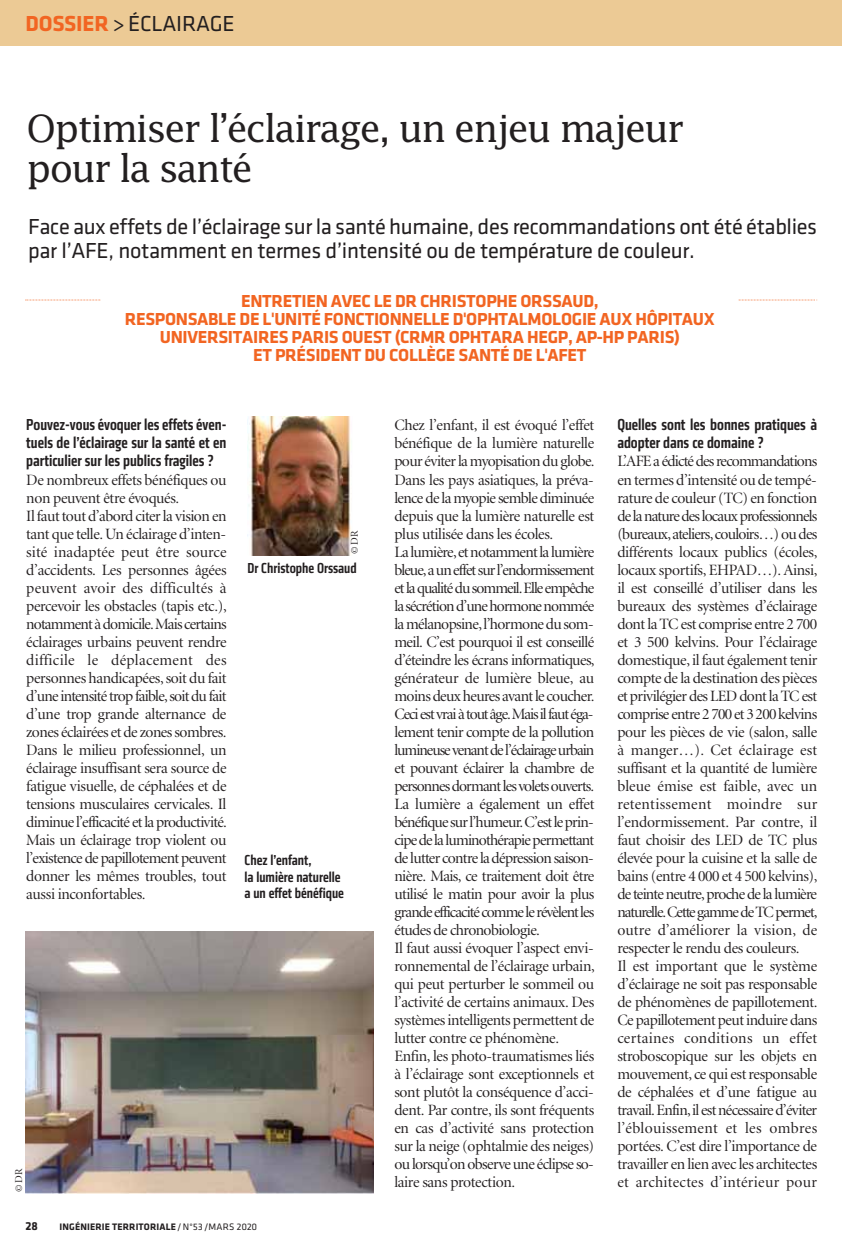
<style>
.page{position:relative;width:842px;height:1260px;background:#fff}
.page>*{position:absolute;margin:0;border:0;box-sizing:border-box;transform-origin:0 0}
.t1{font:37.5px/40.5px "Lucida";letter-spacing:-.05em;color:#231f20}
.t2{font:22.5px/24px "Klavika Regular TF";letter-spacing:-.015em;color:#231f20}
.t3{font:700 18px/18px "Klavika";letter-spacing:-.015em;color:#f26522;text-align:center}
.t4{font:500 condensed 16.5px/18px "Klavika";color:#231f20}
.t5{font:15.75px/18px "Minion Display";letter-spacing:-.02em;color:#231f20}
.t6{font:500 condensed 15px/16.5px "Klavika";color:#231f20}
.t7{font:700 12px "Klavika";color:#231f20}
.t8{font:10.5px "Minion Display";color:#231f20}
.t9{font:700 9.75px "Klavika";letter-spacing:.015em;color:#231f20}
.s1{font-family:"Klavika";font-weight:700;color:#f26522}
.s2{font-family:"Klavika Regular TF";font-weight:400}
</style>
<div class="page">
<div style="left:0;top:0;width:842px;height:45px;background:#ecca95"></div>
<img style="left:248px;top:416px;width:104px;height:139px">
<svg style="left:26px;top:299px;width:791px;height:1px"></svg>
<div style="left:101px;top:295px;width:637px;height:72px;background:#fff"></div>
<img style="left:26px;top:931px;width:347px;height:261px">
<h2 class="t2" style="left:26px;top:13px;width:211px"><span class="s1">DOSSIER</span> &gt; ÉCLAIRAGE</h2>
<h1 class="t1" style="left:27px;top:111px;width:659px">Optimiser l’éclairage, un enjeu majeur pour la santé</h1>
<h2 class="t2" style="left:28px;top:217px;width:790px">Face aux effets de l’éclairage sur la santé humaine, des recommandations ont été établies par l’AFE, notamment en termes d’intensité ou de température de couleur.</h2>
<p class="t3" style="left:125px;top:294px;width:592px">ENTRETIEN AVEC LE DR CHRISTOPHE ORSSAUD,<br>RESPONSABLE DE L'UNITÉ FONCTIONNELLE D'OPHTALMOLOGIE AUX HÔPITAUX UNIVERSITAIRES PARIS OUEST (CRMR OPHTARA HEGP, AP-HP PARIS)<br>ET PRÉSIDENT DU COLLÈGE SANTÉ DE L'AFET</p>
<p class="t4" style="left:26px;top:417px;width:202px;text-align:justify">Pouvez-vous évoquer les effets éven&shy;tuels de l’éclairage sur la santé et en particulier sur les publics fragiles ?</p>
<p class="t5" style="left:26px;top:472px;width:202px">De nombreux effets bénéfiques ou non peuvent être évoqués.<br>Il faut tout d’abord citer la vision en tant que telle. Un éclairage d’inten&shy;sité inadaptée peut être source d’accidents. Les personnes âgées peuvent avoir des difficultés à percevoir les obstacles (tapis etc.), notamment à domicile. Mais certains éclairages urbains peuvent rendre difficile le déplacement des personnes handicapées, soit du fait d’une intensité trop faible, soit du fait d’une trop grande alternance de zones éclairées et de zones sombres.<br>Dans le milieu professionnel, un éclairage insuffisant sera source de fatigue visuelle, de céphalées et de tensions musculaires cervicales. Il diminue l’efficacité et la productivité.<br>Mais un éclairage trop violent ou l’existence de papillotement peuvent donner les mêmes troubles, tout aussi inconfortables.</p>
<p class="t8" style="left:350px;top:554px;width:25px;rotate:-90deg">© DR</p>
<p class="t6" style="left:247px;top:561px;width:111px">Dr Christophe Orssaud</p>
<p class="t6" style="left:244px;top:853px;width:101px">Chez l’enfant,<br>la lumière naturelle a un effet bénéfique</p>
<p class="t8" style="left:15px;top:1192px;width:25px;rotate:-90deg">© DR</p>
<p class="t7" style="left:26px;top:1221px;width:14px">28</p>
<p class="t9" style="left:60px;top:1222px;width:199px">INGÉNIERIE TERRITORIALE <span class="s2">/ N°53 /MARS 2020</span></p>
<p class="t5" style="left:394px;top:418px;width:202px">Chez l’enfant, il est évoqué l’effet bénéfique de la lumière naturelle pour éviter la myopisation du globe.<br>Dans les pays asiatiques, la préva&shy;lence de la myopie semble diminuée depuis que la lumière naturelle est plus utilisée dans les écoles.<br>La lumière, et notamment la lumière bleue, a un effet sur l’endormissement et la qualité du sommeil. Elle empêche la sécrétion d’une hormone nommée la mélanopsine, l’hormone du som&shy;meil. C’est pourquoi il est conseillé d’éteindre les écrans informatiques, générateur de lumière bleue, au moins deux heures avant le coucher.<br>Ceci est vrai à tout âge.Mais il faut éga&shy;lement tenir compte de la pollution lumineuse venant de l’éclairage urbain et pouvant éclairer la chambre de personnes dormant les volets ouverts.<br>La lumière a également un effet bénéfique sur l’humeur. C’est le prin&shy;cipe de la luminothérapie permettant de lutter contre la dépression saison&shy;nière. Mais, ce traitement doit être utilisé le matin pour avoir la plus grande efficacité comme le révèlent les études de chronobiologie.<br>Il faut aussi évoquer l’aspect envi&shy;ronnemental de l’éclairage urbain, qui peut perturber le sommeil ou l’activité de certains animaux. Des systèmes intelligents permettent de lutter contre ce phénomène.<br>Enfin, les photo-traumatismes liés à l’éclairage sont exceptionnels et sont plutôt la conséquence d’acci&shy;dent. Par contre, ils sont fréquents en cas d’activité sans protection sur la neige (ophtalmie des neiges) ou lorsqu’on observe une éclipse so&shy;laire sans protection.</p>
<p class="t4" style="left:617px;top:417px;width:201px">Quelles sont les bonnes pratiques à adopter dans ce domaine ?</p>
<p class="t5" style="left:617px;top:454px;width:202px">L’AFE a édicté des recommandations en termes d’intensité ou de tempé&shy;rature de couleur (TC) en fonction de la nature des locaux professionnels (bureaux, ateliers, couloirs…) ou des différents locaux publics (écoles, locaux sportifs, EHPAD…). Ainsi, il est conseillé d’utiliser dans les bureaux des systèmes d’éclairage dont la TC est comprise entre 2 700 et 3 500 kelvins. Pour l’éclairage domestique, il faut également tenir compte de la destination des pièces et privilégier des LED dont la TC est comprise entre 2 700 et 3 200 kelvins pour les pièces de vie (salon, salle à manger…). Cet éclairage est suffisant et la quantité de lumière bleue émise est faible, avec un retentissement moindre sur l’endormissement. Par contre, il faut choisir des LED de TC plus élevée pour la cuisine et la salle de bains (entre 4 000 et 4 500 kelvins), de teinte neutre, proche de la lumière naturelle.Cette gamme de TC permet, outre d’améliorer la vision, de respecter le rendu des couleurs.<br>Il est important que le système d’éclairage ne soit pas responsable de phénomènes de papillotement.<br>Ce papillotement peut induire dans certaines conditions un effet stroboscopique sur les objets en mouvement, ce qui est responsable de céphalées et d’une fatigue au travail. Enfin, il est nécessaire d’éviter l’éblouissement et les ombres portées. C’est dire l’importance de travailler en lien avec les architectes et architectes d’intérieur pour</p>
</div>
